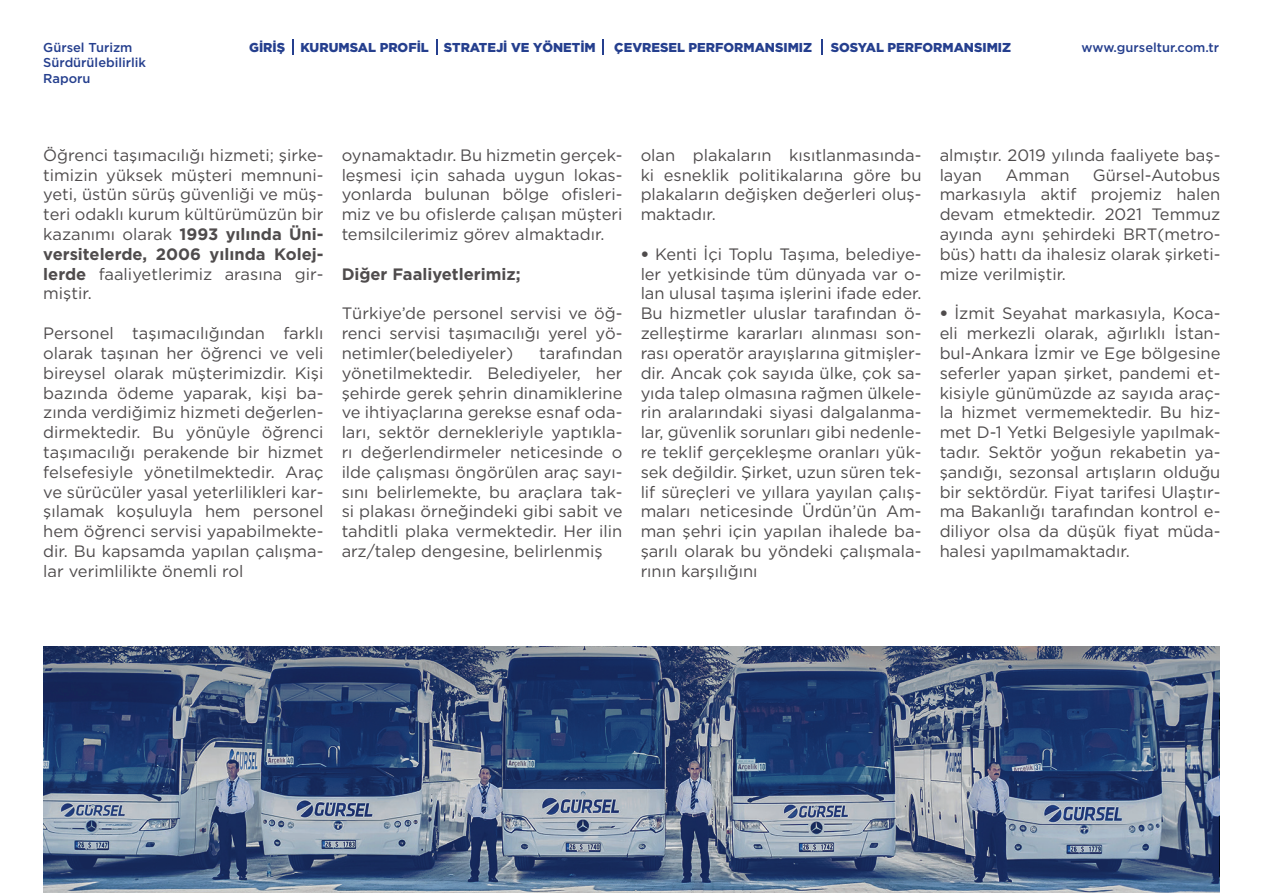
<style>
.page{position:relative;width:1263px;height:893px;background:#fff}
.page>*{position:absolute;margin:0;border:0;box-sizing:border-box;transform-origin:0 0}
.t1{font:16.5px/19.8px "Gotham Book TR";color:#231f20;text-align:justify}
.t2{font:16.5px/19.8px "Gotham Bold TR";color:#231f20}
.t3{font:12.9px "Gotham Black TR";color:#253f8e}
.t4{font:12.9px/15.5px "Gotham Medium TR";color:#253f8e}
.s1{font-family:"Gotham Book TR"}
.s2{font-family:"Gotham Bold TR"}
.s3{font-family:"Gotham Black TR"}
</style>
<div class="page">
<svg style="left:43px;top:646px;width:1175px;height:247px;background:#536788"></svg>
<svg style="left:292px;top:39px;width:2px;height:16px"></svg>
<svg style="left:436px;top:39px;width:1px;height:16px"></svg>
<svg style="left:602px;top:39px;width:2px;height:16px"></svg>
<svg style="left:821px;top:39px;width:1px;height:16px"></svg>
<p class="t3" style="left:249px;top:40px;width:348px">GİRİŞ KURUMSAL PROFİL STRATEJİ VE YÖNETİM</p>
<p class="t3" style="left:614px;top:40px;width:199px">ÇEVRESEL PERFORMANSIMIZ</p>
<p class="t3" style="left:831px;top:40px;width:182px">SOSYAL PERFORMANSIMIZ</p>
<p class="t4" style="left:43px;top:39px;width:104px">Gürsel Turizm<br>Sürdürülebilirlik<br>Raporu</p>
<p class="t4" style="left:1081px;top:39px;width:139px">www.gurseltur.com.tr</p>
<p class="t1" style="left:43px;top:145px;width:282px">Öğrenci taşımacılığı hizmeti; şirke&shy;timizin yüksek müşteri memnuni&shy;yeti, üstün sürüş güvenliği ve müş&shy;teri odaklı kurum kültürümüzün bir</p>
<p class="t2" style="left:43px;top:224px;width:282px"><span class="s1">kazanımı olarak</span> 1993 yılında Üni&shy;versitelerde, 2006 yılında Kolej-</p>
<p class="t1" style="left:43px;top:264px;width:282px"><span class="s2">lerde</span> faaliyetlerimiz arasına gir&shy;miştir.</p>
<p class="t1" style="left:43px;top:323px;width:282px">Personel taşımacılığından farklı olarak taşınan her öğrenci ve veli bireysel olarak müşterimizdir. Kişi bazında ödeme yaparak, kişi ba&shy;zında verdiğimiz hizmeti değerlen&shy;dirmektedir. Bu yönüyle öğrenci taşımacılığı perakende bir hizmet felsefesiyle yönetilmektedir. Araç ve sürücüler yasal yeterlilikleri kar&shy;şılamak koşuluyla hem personel hem öğrenci servisi yapabilmekte&shy;dir. Bu kapsamda yapılan çalışma&shy;lar verimlilikte önemli rol</p>
<p class="t1" style="left:341px;top:145px;width:282px">oynamaktadır. Bu hizmetin gerçek&shy;leşmesi için sahada uygun lokas&shy;yonlarda bulunan bölge ofisleri&shy;miz ve bu ofislerde çalışan müşteri temsilcilerimiz görev almaktadır.</p>
<p class="t2" style="left:341px;top:264px;width:181px">Diğer Faaliyetlerimiz;</p>
<p class="t1" style="left:341px;top:303px;width:282px">Türkiye’de personel servisi ve öğ&shy;renci servisi taşımacılığı yerel yö&shy;netimler(belediyeler)</p>
<p class="t1" style="left:341px;top:343px;width:282px;text-indent:198px">tarafından yönetilmektedir. Belediyeler, her şehirde gerek şehrin dinamiklerine ve ihtiyaçlarına gerekse esnaf oda&shy;ları, sektör dernekleriyle yaptıkla&shy;rı değerlendirmeler neticesinde o ilde çalışması öngörülen araç sayı&shy;sını belirlemekte, bu araçlara tak&shy;si plakası örneğindeki gibi sabit ve tahditli plaka vermektedir. Her ilin arz/talep dengesine, belirlenmiş</p>
<p class="t1" style="left:640px;top:145px;width:282px">olan plakaların kısıtlanmasında&shy;ki esneklik politikalarına göre bu plakaların değişken değerleri oluş&shy;maktadır.</p>
<p class="t1" style="left:640px;top:244px;width:282px"><span class="s3">•</span> Kenti İçi Toplu Taşıma, belediye&shy;ler yetkisinde tüm dünyada var o&shy;lan ulusal taşıma işlerini ifade eder.<br>Bu hizmetler uluslar tarafından ö&shy;zelleştirme kararları alınması son&shy;rası operatör arayışlarına gitmişler&shy;dir. Ancak çok sayıda ülke, çok sa&shy;yıda talep olmasına rağmen ülkele&shy;rin aralarındaki siyasi dalgalanma&shy;lar, güvenlik sorunları gibi nedenle&shy;re teklif gerçekleşme oranları yük&shy;sek değildir. Şirket, uzun süren tek&shy;lif süreçleri ve yıllara yayılan çalış&shy;maları neticesinde Ürdün’ün Am&shy;man şehri için yapılan ihalede ba&shy;şarılı olarak bu yöndeki çalışmala&shy;rının karşılığını</p>
<p class="t1" style="left:939px;top:145px;width:282px">almıştır. 2019 yılında faaliyete baş&shy;layan</p>
<p class="t1" style="left:939px;top:165px;width:282px;text-indent:153px">Gürsel-Autobus markasıyla aktif projemiz halen devam etmektedir. 2021 Temmuz ayında aynı şehirdeki BRT(metro&shy;büs) hattı da ihalesiz olarak şirketi&shy;mize verilmiştir.</p>
<p class="t1" style="left:939px;top:303px;width:282px"><span class="s3">•</span> İzmit Seyahat markasıyla, Koca&shy;eli merkezli olarak, ağırlıklı İstan&shy;bul-Ankara İzmir ve Ege bölgesine seferler yapan şirket, pandemi et&shy;kisiyle günümüzde az sayıda araç&shy;la hizmet vermemektedir. Bu hiz&shy;met D-1 Yetki Belgesiyle yapılmak&shy;tadır. Sektör yoğun rekabetin ya&shy;şandığı, sezonsal artışların olduğu bir sektördür. Fiyat tarifesi Ulaştır&shy;ma Bakanlığı tarafından kontrol e&shy;diliyor olsa da düşük fiyat müda&shy;halesi yapılmamaktadır.</p>
<p class="t1" style="left:1005px;top:165px;width:66px">Amman</p>
</div>
